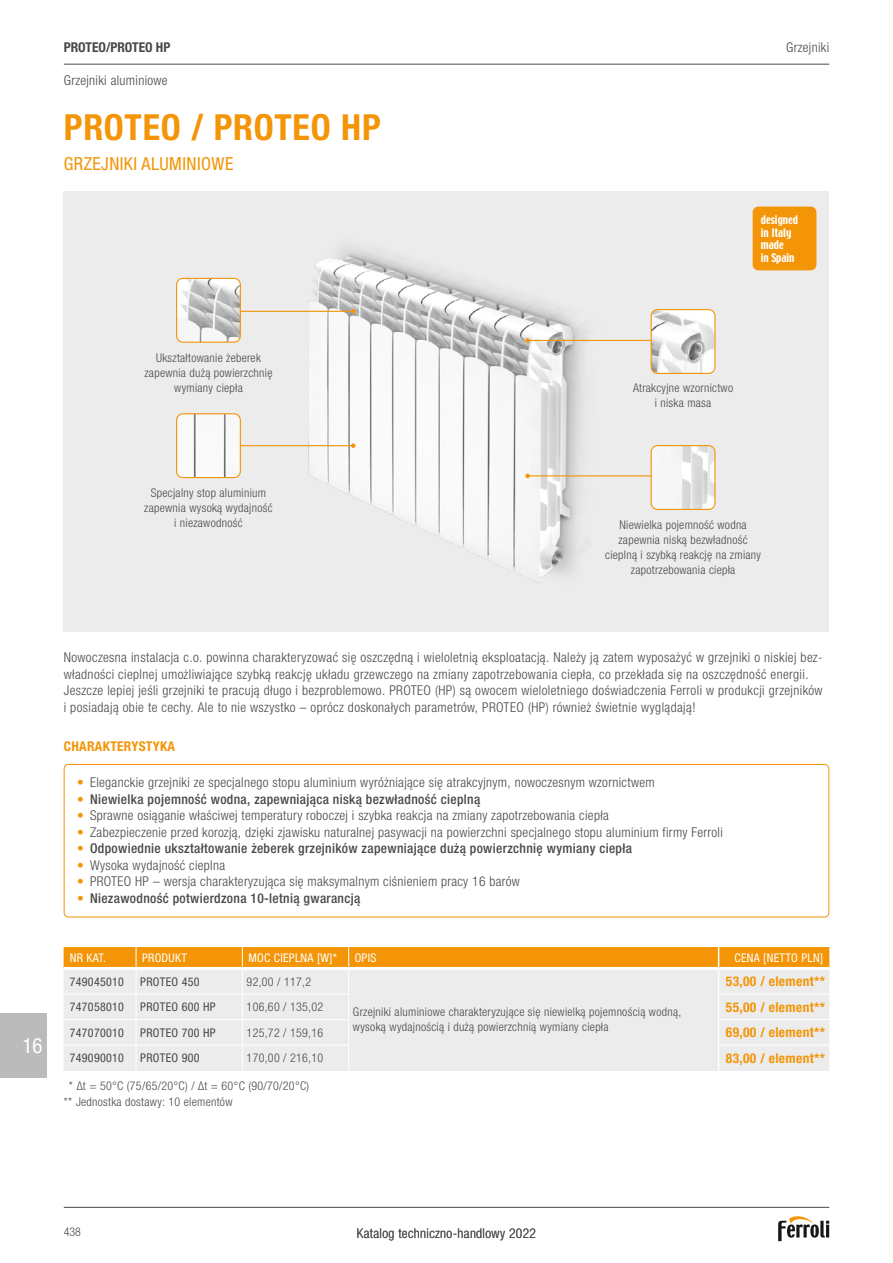
<style>
.page{position:relative;width:893px;height:1263px;background:#fff}
.page>*{position:absolute;margin:0;border:0;box-sizing:border-box;transform-origin:0 0}
.t1{font:700 condensed 36px "Helvetica Neue LTW1 G";letter-spacing:.025em;color:#f39507}
.t2{font:condensed 21px "Helvetica Neue LTW1 G";color:#fff}
.t3{font:condensed 18px "Helvetica Neue LTW1 G";letter-spacing:.025em;color:#f39507}
.t4{font:300 condensed 13.5px/16.5px "Helvetica Neue LTW1 G";letter-spacing:.025em;color:#484846}
.t5{font:500 condensed 13.5px "Helvetica Neue LTW1 G";letter-spacing:.025em;color:#484846}
.t6{font:700 condensed 13.5px "Helvetica Neue LTW1 G";letter-spacing:.025em;color:#f39507}
.t7{font:700 condensed 13.5px "Helvetica Neue LTW1 G";color:#484846}
.t8{font:300 condensed 12px/15px "Helvetica Neue LTW1 G";letter-spacing:.025em;color:#484846;text-align:center}
.t9{font:condensed 12px "Helvetica Neue LTW1 G";letter-spacing:.025em;color:#484846}
.t10{font:condensed 12px "Helvetica Neue LTW1 G";letter-spacing:.025em;color:#fff}
.t11{font:10.65px/12.8px "Techno";color:#fff}
.s1{color:#f39507}
.s2{font-weight:300;color:#f39507}
</style>
<div class="page">
<div style="left:64px;top:191px;width:765px;height:440px;background:#ececec"></div>
<svg style="left:64px;top:947px;width:765px;height:124px;background:#eddec8"></svg>
<img style="left:230px;top:247px;width:425px;height:336px">
<hr style="left:64px;top:1207px;width:765px;height:1px;background:#484846">
<svg style="left:778px;top:1216px;width:51px;height:25px"></svg>
<hr style="left:64px;top:64px;width:765px;height:1px;background:#484846">
<div style="left:0;top:1013px;width:47px;height:65px;background:#bbb"></div>
<div style="left:753px;top:207px;width:63px;height:63px;background:#f39507;border-radius:6px"></div>
<hr style="left:241px;top:311px;width:112px;height:1px;background:#f39507">
<svg style="left:351px;top:309px;width:4px;height:5px"></svg>
<img style="left:178px;top:278px;width:62px;height:64px">
<div style="left:176px;top:278px;width:65px;height:65px;border:1px solid #f39507;border-radius:6px"></div>
<hr style="left:241px;top:445px;width:112px;height:1px;background:#f39507">
<svg style="left:351px;top:443px;width:4px;height:5px"></svg>
<img style="left:178px;top:414px;width:62px;height:64px">
<div style="left:176px;top:413px;width:65px;height:65px;border:1px solid #f39507;border-radius:6px"></div>
<hr style="left:528px;top:475px;width:138px;height:1px;background:#f39507">
<svg style="left:525px;top:474px;width:5px;height:4px"></svg>
<hr style="left:528px;top:340px;width:134px;height:1px;background:#f39507">
<svg style="left:525px;top:338px;width:5px;height:5px"></svg>
<img style="left:651px;top:310px;width:64px;height:63px">
<div style="left:651px;top:309px;width:64px;height:65px;border:1px solid #f39507;border-radius:6px"></div>
<img style="left:651px;top:446px;width:64px;height:63px">
<div style="left:651px;top:445px;width:64px;height:65px;border:1px solid #f39507;border-radius:6px"></div>
<div style="left:64px;top:764px;width:765px;height:153px;border:1px solid #f39507;border-radius:4px"></div>
<p class="t7" style="left:64px;top:39px;width:108px">PROTEO/PROTEO HP</p>
<p class="t4" style="left:64px;top:72px;width:105px">Grzejniki aluminiowe</p>
<h1 class="t1" style="left:64px;top:106px;width:319px">PROTEO / PROTEO HP</h1>
<h3 class="t3" style="left:64px;top:153px;width:171px">GRZEJNIKI ALUMINIOWE</h3>
<p class="t4" style="left:786px;top:39px;width:44px">Grzejniki</p>
<p class="t11" style="left:761px;top:214px;width:39px">designed in Italy made<br>in Spain</p>
<p class="t8" style="left:144px;top:350px;width:130px">Ukształtowanie żeberek zapewnia dużą powierzchnię wymiany ciepła</p>
<p class="t8" style="left:633px;top:380px;width:101px">Atrakcyjne wzornictwo i niska masa</p>
<p class="t8" style="left:144px;top:486px;width:130px">Specjalny stop aluminium zapewnia wysoką wydajność i niezawodność</p>
<p class="t8" style="left:605px;top:517px;width:157px">Niewielka pojemność wodna zapewnia niską bezwładność cieplną i szybką reakcję na zmiany zapotrzebowania ciepła</p>
<h2 class="t2" style="left:22px;top:1033px;width:22px">16</h2>
<p class="t4" style="left:64px;top:649px;width:760px">Nowoczesna instalacja c.o. powinna charakteryzować się oszczędną i wieloletnią eksploatacją. Należy ją zatem wyposażyć w grzejniki o niskiej bez&shy;władności cieplnej umożliwiające szybką reakcję układu grzewczego na zmiany zapotrzebowania ciepła, co przekłada się na oszczędność energii.<br>Jeszcze lepiej jeśli grzejniki te pracują długo i bezproblemowo. PROTEO (HP) są owocem wieloletniego doświadczenia Ferroli w produkcji grzejników i posiadają obie te cechy. Ale to nie wszystko – oprócz doskonałych parametrów, PROTEO (HP) również świetnie wyglądają!</p>
<p class="t6" style="left:64px;top:738px;width:113px">CHARAKTERYSTYKA</p>
<p class="t4" style="left:77px;top:774px;width:579px"><span class="s1">•</span> Eleganckie grzejniki ze specjalnego stopu aluminium wyróżniające się atrakcyjnym, nowoczesnym wzornictwem</p>
<p class="t5" style="left:77px;top:791px;width:405px"><span class="s2">•</span> Niewielka pojemność wodna, zapewniająca niską bezwładność cieplną</p>
<p class="t4" style="left:77px;top:807px;width:533px"><span class="s1">•</span> Sprawne osiąganie właściwej temperatury roboczej i szybka reakcja na zmiany zapotrzebowania ciepła</p>
<p class="t4" style="left:77px;top:824px;width:647px"><span class="s1">•</span> Zabezpieczenie przed korozją, dzięki zjawisku naturalnej pasywacji na powierzchni specjalnego stopu aluminium firmy Ferroli</p>
<p class="t5" style="left:77px;top:840px;width:556px"><span class="s2">•</span> Odpowiednie ukształtowanie żeberek grzejników zapewniające dużą powierzchnię wymiany ciepła</p>
<p class="t4" style="left:77px;top:857px;width:149px"><span class="s1">•</span> Wysoka wydajność cieplna</p>
<p class="t4" style="left:77px;top:873px;width:444px"><span class="s1">•</span> PROTEO HP – wersja charakteryzująca się maksymalnym ciśnieniem pracy 16 barów</p>
<p class="t5" style="left:77px;top:890px;width:285px"><span class="s2">•</span> Niezawodność potwierdzona 10-letnią gwarancją</p>
<p class="t10" style="left:70px;top:951px;width:38px">NR KAT.</p>
<p class="t10" style="left:142px;top:951px;width:46px">PRODUKT</p>
<p class="t10" style="left:248px;top:951px;width:90px">MOC CIEPLNA [W]*</p>
<p class="t10" style="left:355px;top:951px;width:23px">OPIS</p>
<p class="t10" style="left:734px;top:951px;width:90px">CENA [NETTO PLN]</p>
<p class="t9" style="left:70px;top:974px;width:56px">749045010</p>
<p class="t9" style="left:140px;top:974px;width:61px">PROTEO 450</p>
<p class="t8" style="left:247px;top:974px;width:66px">92,00 / 117,2</p>
<p class="t8" style="left:353px;top:1020px;width:257px">wysoką wydajnością i dużą powierzchnią wymiany ciepła</p>
<p class="t6" style="left:726px;top:973px;width:101px">53,00 / element**</p>
<p class="t9" style="left:70px;top:1000px;width:56px">747058010</p>
<p class="t9" style="left:140px;top:1000px;width:77px">PROTEO 600 HP</p>
<p class="t8" style="left:247px;top:999px;width:78px">106,60 / 135,02</p>
<p class="t6" style="left:726px;top:999px;width:101px">55,00 / element**</p>
<p class="t9" style="left:70px;top:1025px;width:56px">747070010</p>
<p class="t9" style="left:140px;top:1025px;width:77px">PROTEO 700 HP</p>
<p class="t8" style="left:247px;top:1025px;width:78px">125,72 / 159,16</p>
<p class="t6" style="left:726px;top:1024px;width:101px">69,00 / element**</p>
<p class="t9" style="left:70px;top:1051px;width:56px">749090010</p>
<p class="t9" style="left:140px;top:1051px;width:61px">PROTEO 900</p>
<p class="t8" style="left:247px;top:1050px;width:78px">170,00 / 216,10</p>
<p class="t6" style="left:726px;top:1050px;width:101px">83,00 / element**</p>
<p class="t8" style="left:353px;top:1005px;width:425px;text-align:left">Grzejniki aluminiowe charakteryzujące się niewielką pojemnością wodną, wysoką wydajnością i dużą powierzchnią wymiany ciepła</p>
<p class="t8" style="left:64px;top:1077px;width:247px;line-height:16.5px;text-align:left;text-indent:5px">* Δt = 50°C (75/65/20°C) / Δt = 60°C (90/70/20°C) ** Jednostka dostawy: 10 elementów</p>
<p class="t8" style="left:64px;top:1225px;width:19px">438</p>
<p class="t4" style="left:357px;top:1224px;width:181px">Katalog techniczno-handlowy 2022</p>
</div>
